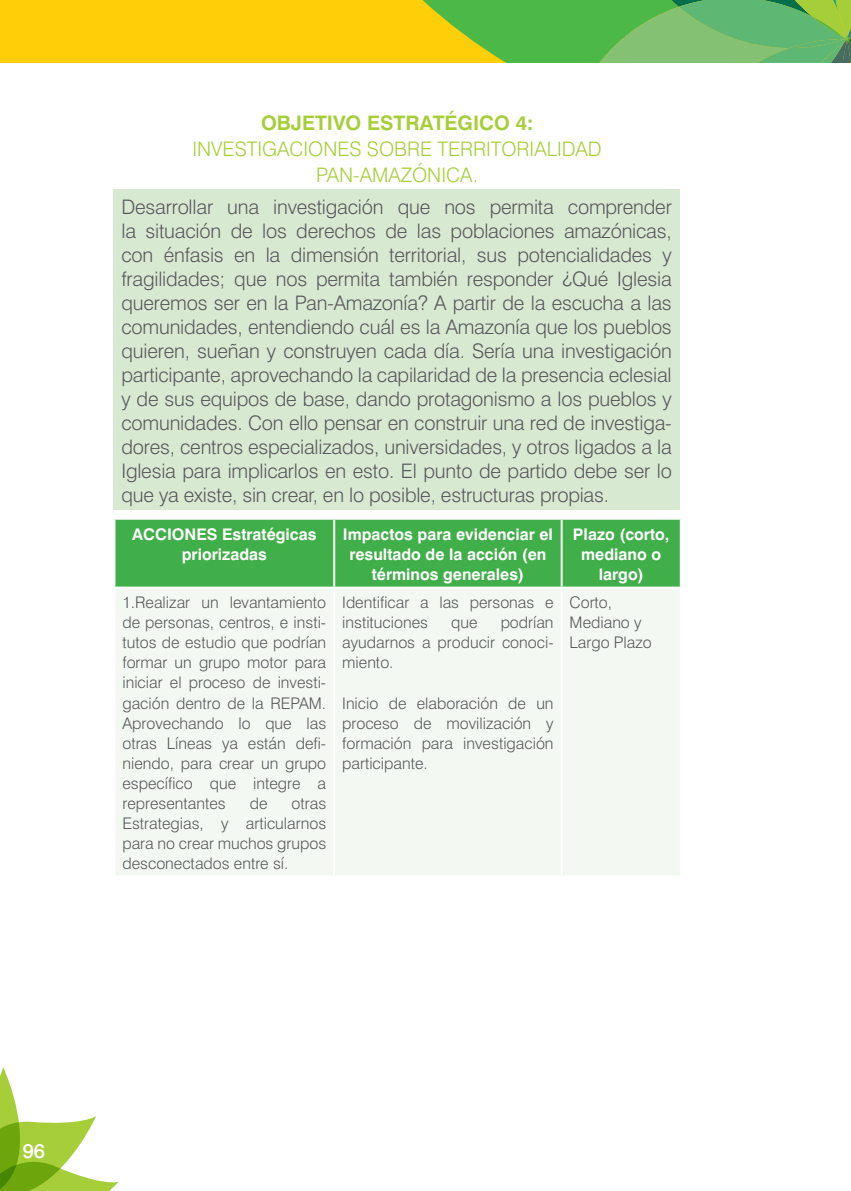
<style>
.page{position:relative;width:851px;height:1191px;background:#fff}
.page>*{position:absolute;margin:0;border:0;box-sizing:border-box;transform-origin:0 0}
.t1{font:300 20px/24px "Swiss 721 BT";letter-spacing:-.01em;color:#57585a;text-align:justify}
.t2{font:300 20px/26px "Swiss 721 BT";color:#a6ce39;text-align:center}
.t3{font:700 20px "Swiss 721 BT";color:#a6ce39}
.t4{font:500 20px "Swiss 721 BT";color:#fff}
.t5{font:300 16px/20px "Swiss 721 BT";color:#57585a;text-align:justify}
.t6{font:700 16px/20px "Swiss 721 BT";color:#fff;text-align:center}
</style>
<div class="page">
<svg style="left:0;top:1067px;width:119px;height:124px"></svg>
<div style="left:0;top:0;width:850px;height:63px;background:#fece08"></div>
<svg style="left:422px;top:0;width:429px;height:63px"></svg>
<div style="left:113px;top:189px;width:566px;height:321px;background:#d8e9d2"></div>
<div style="left:115px;top:520px;width:564px;height:66px;background:#40ae49"></div>
<div style="left:116px;top:589px;width:563px;height:286px;background:#f3f9f2"></div>
<hr style="left:333px;top:588px;width:2px;height:287px;background:#fff">
<hr style="left:560px;top:588px;width:2px;height:287px;background:#fff">
<hr style="left:333px;top:520px;width:2px;height:66px;background:#fff">
<hr style="left:560px;top:520px;width:2px;height:66px;background:#fff">
<p class="t3" style="left:261px;top:110px;width:273px">OBJETIVO ESTRATÉGICO 4:</p>
<p class="t2" style="left:192px;top:135px;width:411px">INVESTIGACIONES SOBRE TERRITORIALIDAD<br>PAN-AMAZÓNICA.</p>
<p class="t1" style="left:121px;top:194px;width:552px">Desarrollar una investigación que nos permita comprender la situación de los derechos de las poblaciones amazónicas, con énfasis en la dimensión territorial, sus potencialidades y fragilidades; que nos permita también responder ¿Qué Iglesia queremos ser en la Pan-Amazonía? A partir de la escucha a las comunidades, entendiendo cuál es la Amazonía que los pueblos quieren, sueñan y construyen cada día. Sería una investigación participante, aprovechando la capilaridad de la presencia eclesial y de sus equipos de base, dando protagonismo a los pueblos y comunidades. Con ello pensar en construir una red de investiga&shy;dores, centros especializados, universidades, y otros ligados a la Iglesia para implicarlos en esto. El punto de partido debe ser lo que ya existe, sin crear, en lo posible, estructuras propias.</p>
<p class="t6" style="left:132px;top:524px;width:186px">ACCIONES Estratégicas priorizadas</p>
<p class="t6" style="left:343px;top:524px;width:211px">Impactos para evidenciar el resultado de la acción (en términos generales)</p>
<p class="t6" style="left:573px;top:524px;width:98px">Plazo (corto, mediano o largo)</p>
<p class="t5" style="left:122px;top:592px;width:205px">1.Realizar un levantamiento de personas, centros, e insti&shy;tutos de estudio que podrían formar un grupo motor para iniciar el proceso de investi&shy;gación dentro de la REPAM.<br>Aprovechando lo que las otras Líneas ya están defi&shy;niendo, para crear un grupo específico que integre a representantes</p>
<p class="t5" style="left:569px;top:592px;width:84px;text-align:left">Corto,<br>Mediano y<br>Largo Plazo</p>
<p class="t5" style="left:342px;top:592px;width:213px">Identificar a las personas e instituciones</p>
<p class="t5" style="left:342px;top:612px;width:213px;text-indent:158px">podrían ayudarnos a producir conoci&shy;miento.</p>
<p class="t5" style="left:342px;top:692px;width:213px">Inicio de elaboración de un proceso de movilización y formación para investigación participante.</p>
<p class="t5" style="left:451px;top:612px;width:28px">que</p>
<p class="t5" style="left:250px;top:792px;width:19px">de</p>
<p class="t5" style="left:122px;top:792px;width:205px;text-indent:169px">otras Estrategias, y articularnos para no crear muchos grupos desconectados entre sí.</p>
<p class="t4" style="left:23px;top:1139px;width:24px">96</p>
</div>
